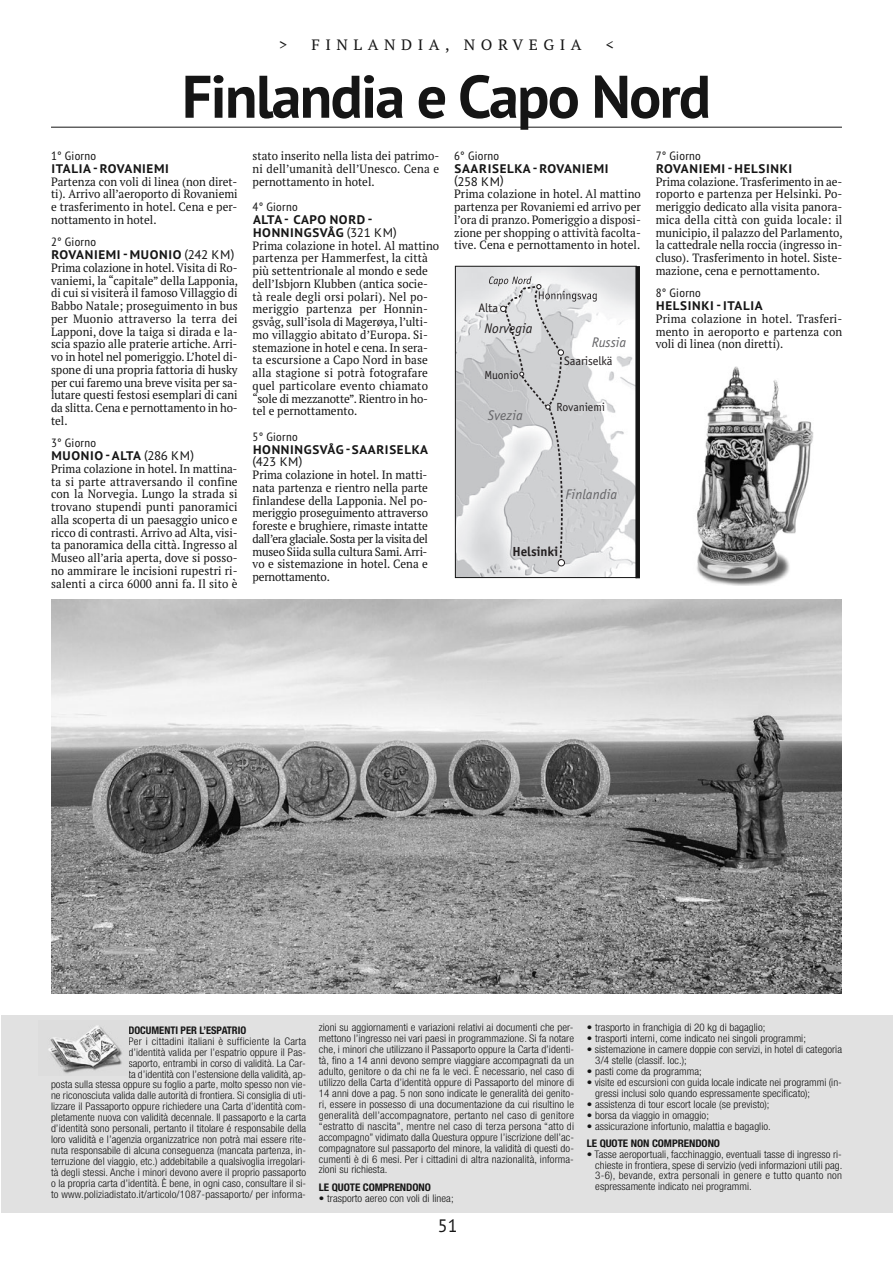
<style>
.page{position:relative;width:893px;height:1263px;background:#fff}
.page>*{position:absolute;margin:0;border:0;box-sizing:border-box;transform-origin:0 0}
.t1{font:700 60px "PT Sans";letter-spacing:-.03em;color:#151515}
.t2{font:18px "PT Sans";color:#151515}
.t3{font:15px "PT Serif";letter-spacing:.35em;color:#151515;scale:1.05 1}
.t4{font:italic 13.95px "Officina Sans";letter-spacing:.01em;color:#636366}
.t5{font:italic 13.95px "Officina Sans";letter-spacing:.01em;color:#231f20}
.t6{font:700 13.2px "Officina Sans";letter-spacing:-.01em;color:#231f20}
.t7{font:700 12.45px/12.8px "PT Sans";letter-spacing:.05em;color:#151515;scale:1.05 1}
.t8{font:12.45px "PT Sans";letter-spacing:-.03em;color:#151515;scale:1.05 1}
.t9{font:12.3px "Officina Sans";letter-spacing:-.01em;color:#231f20}
.t10{font:12px/12.8px "PT Serif";color:#151515;text-align:justify;scale:.95 1}
.t11{font:condensed 12px "PT Sans";letter-spacing:.02em;color:#151515;scale:1.09 1}
.t12{font:11.85px "Officina Sans";letter-spacing:-.01em;color:#231f20}
.t13{font:300 condensed 10.5px/10.9px "Helvetica Neue";letter-spacing:.005em;color:#151515;text-align:justify;scale:1.05 1}
.t14{font:700 condensed 10.5px "Helvetica Neue";letter-spacing:-.005em;color:#151515;scale:1.05 1}
.t15{font:700 condensed 10.5px "Helvetica Neue";letter-spacing:-.005em;color:#151515}
.s1{font-weight:400}
</style>
<div class="page">
<img style="left:697px;top:366px;width:117px;height:219px">
<img style="left:51px;top:599px;width:791px;height:394px">
<hr style="left:51px;top:127px;width:791px;height:1px;background:#151515">
<div style="left:1px;top:1015px;width:892px;height:197px;background:#e1e1e1"></div>
<img style="left:48px;top:1026px;width:75px;height:48px">
<img style="left:457px;top:268px;width:178px;height:308px">
<svg style="left:489px;top:276px;width:108px;height:290px;background:#d2d3d5"></svg>
<div style="left:455px;top:266px;width:182px;height:312px;border:1px solid #151515"></div>
<div style="left:635px;top:266px;width:5px;height:312px;background:#151515"></div>
<h3 class="t3" style="left:279px;top:38px;width:290px">&gt; FINLANDIA, NORVEGIA</h3>
<h3 class="t3" style="left:606px;top:38px;width:9px">&lt;</h3>
<h1 class="t1" style="left:182px;top:76px;width:531px">Finlandia e Capo Nord</h1>
<p class="t11" style="left:51px;top:152px;width:43px">1° Giorno</p>
<p class="t7" style="left:52px;top:163px;width:113px">ITALIA - ROVANIEMI</p>
<p class="t10" style="left:51px;top:176px;width:198px">Partenza con voli di linea (non diret&shy;ti). Arrivo all’aeroporto di Rovaniemi e trasferimento in hotel. Cena e per&shy;nottamento in hotel.</p>
<p class="t11" style="left:51px;top:238px;width:43px">2° Giorno</p>
<p class="t7" style="left:52px;top:250px;width:176px">ROVANIEMI - MUONIO <span class="s1">(242 KM)</span></p>
<p class="t10" style="left:51px;top:262px;width:198px">Prima colazione in hotel. Visita di Ro&shy;vaniemi, la “capitale” della Lapponia, di cui si visiterà il famoso Villaggio di Babbo Natale; proseguimento in bus per Muonio attraverso la terra dei Lapponi, dove la taiga si dirada e la&shy;scia spazio alle praterie artiche. Arri&shy;vo in hotel nel pomeriggio. L’hotel di&shy;spone di una propria fattoria di husky per cui faremo una breve visita per sa&shy;lutare questi festosi esemplari di cani da slitta. Cena e pernottamento in ho&shy;tel.</p>
<p class="t11" style="left:51px;top:439px;width:43px">3° Giorno</p>
<p class="t7" style="left:52px;top:451px;width:137px">MUONIO - ALTA <span class="s1">(286 KM)</span></p>
<p class="t10" style="left:51px;top:463px;width:198px">Prima colazione in hotel. In mattina&shy;ta si parte attraversando il confine con la Norvegia. Lungo la strada si trovano stupendi punti panoramici alla scoperta di un paesaggio unico e ricco di contrasti. Arrivo ad Alta, visi&shy;ta panoramica della città. Ingresso al Museo all’aria aperta, dove si posso&shy;no ammirare le incisioni rupestri ri&shy;salenti a circa 6000 anni fa. Il sito è</p>
<p class="t10" style="left:253px;top:151px;width:198px">stato inserito nella lista dei patrimo&shy;ni dell’umanità dell’Unesco. Cena e pernottamento in hotel.</p>
<p class="t11" style="left:253px;top:203px;width:43px">4° Giorno</p>
<p class="t7" style="left:253px;top:215px;width:138px">ALTA - CAPO NORD -<br>HONNINGSVÅG <span class="s1">(321 KM)</span></p>
<p class="t10" style="left:253px;top:240px;width:198px;text-align:left">Prima colazione in hotel. Al mattino partenza per Hammerfest, la città più settentrionale al mondo e sede dell’Isbjorn Klubben (antica socie&shy;tà reale degli orsi polari). Nel po&shy;meriggio partenza per Honnin&shy;gsvåg, sull’isola di Magerøya, l’ulti&shy;mo villaggio abitato d’Europa. Si&shy;stemazione in hotel e cena. In sera&shy;ta escursione a Capo Nord in base alla stagione si potrà fotografare quel particolare evento chiamato “sole di mezzanotte”. Rientro in ho&shy;tel e pernottamento.</p>
<p class="t11" style="left:253px;top:432px;width:43px">5° Giorno</p>
<p class="t7" style="left:253px;top:444px;width:168px">HONNINGSVÅG - SAARISELKA</p>
<p class="t8" style="left:253px;top:455px;width:49px">(423 KM)</p>
<p class="t10" style="left:253px;top:469px;width:186px">Prima colazione in hotel. In matti&shy;nata partenza e rientro nella parte finlandese della Lapponia. Nel po&shy;meriggio proseguimento attraverso foreste e brughiere, rimaste intatte dall’era glaciale. Sosta per la visita del museo Siida sulla cultura Sami. Arri&shy;vo e sistemazione in hotel. Cena e pernottamento.</p>
<p class="t11" style="left:454px;top:152px;width:43px">6° Giorno</p>
<p class="t7" style="left:455px;top:163px;width:148px">SAARISELKA - ROVANIEMI</p>
<p class="t8" style="left:454px;top:174px;width:49px">(258 KM)</p>
<p class="t10" style="left:454px;top:189px;width:198px">Prima colazione in hotel. Al mattino partenza per Rovaniemi ed arrivo per l’ora di pranzo. Pomeriggio a disposi&shy;zione per shopping o attività facolta&shy;tive. Cena e pernottamento in hotel.</p>
<p class="t9" style="left:478px;top:302px;width:21px">Alta</p>
<h3 class="t5" style="left:484px;top:322px;width:50px">Norvegia</h3>
<p class="t12" style="left:484px;top:370px;width:36px">Muonio</p>
<h3 class="t4" style="left:488px;top:409px;width:37px">Svezia</h3>
<h3 class="t4" style="left:592px;top:335px;width:36px">Russia</h3>
<p class="t9" style="left:564px;top:356px;width:50px">Saariselkä</p>
<p class="t12" style="left:556px;top:402px;width:50px">Rovaniemi</p>
<p class="t11" style="left:656px;top:152px;width:43px">7° Giorno</p>
<p class="t7" style="left:656px;top:163px;width:131px">ROVANIEMI - HELSINKI</p>
<p class="t10" style="left:656px;top:176px;width:198px">Prima colazione. Trasferimento in ae&shy;roporto e partenza per Helsinki. Po&shy;meriggio dedicato alla visita panora&shy;mica della città con guida locale: il municipio, il palazzo del Parlamento, la cattedrale nella roccia (ingresso in&shy;cluso). Trasferimento in hotel. Siste&shy;mazione, cena e pernottamento.</p>
<p class="t11" style="left:656px;top:289px;width:43px">8° Giorno</p>
<p class="t7" style="left:656px;top:301px;width:103px">HELSINKI - ITALIA</p>
<p class="t10" style="left:656px;top:313px;width:198px">Prima colazione in hotel. Trasferi&shy;mento in aeroporto e partenza con voli di linea (non diretti).</p>
<h3 class="t4" style="left:565px;top:487px;width:53px">Finlandia</h3>
<p class="t6" style="left:513px;top:543px;width:47px">Helsinki</p>
<p class="t15" style="left:128px;top:1024px;width:119px">DOCUMENTI PER L’ESPATRIO</p>
<p class="t13" style="left:51px;top:1036px;width:245px;text-align:right">Per i cittadini italiani è sufficiente la Carta<br>d’identità valida per l’espatrio oppure il Pas-<br>saporto, entrambi in corso di validità. La Car-<br>ta d’identità con l’estensione della validità, ap-<br>posta sulla stessa oppure su foglio a parte, molto spesso non vie&shy;ne riconosciuta valida dalle autorità di frontiera. Si consiglia di uti&shy;lizzare il Passaporto oppure richiedere una Carta d’identità com&shy;pletamente nuova con validità decennale. Il passaporto e la carta d’identità sono personali, pertanto il titolare é responsabile della loro validità e l’agenzia organizzatrice non potrà mai essere rite&shy;nuta responsabile di alcuna conseguenza (mancata partenza, in&shy;terruzione del viaggio, etc.) addebitabile a qualsivoglia irregolari&shy;tà degli stessi. Anche i minori devono avere il proprio passaporto o la propria carta d’identità. È bene, in ogni caso, consultare il si&shy;to www.poliziadistato.it/articolo/1087-passaporto/ per informa-</p>
<p class="t13" style="left:319px;top:1023px;width:245px">zioni su aggiornamenti e variazioni relativi ai documenti che per&shy;mettono l’ingresso nei vari paesi in programmazione. Si fa notare che, i minori che utilizzano il Passaporto oppure la Carta d’identi&shy;tà, fino a 14 anni devono sempre viaggiare accompagnati da un adulto, genitore o da chi ne fa le veci. È necessario, nel caso di utilizzo della Carta d’identità oppure di Passaporto del minore di 14 anni dove a pag. 5 non sono indicate le generalità dei genito&shy;ri, essere in possesso di una documentazione da cui risultino le generalità dell’accompagnatore, pertanto nel caso di genitore “estratto di nascita”, mentre nel caso di terza persona “atto di accompagno” vidimato dalla Questura oppure l’iscrizione dell’ac&shy;compagnatore sul passaporto del minore, la validità di questi do&shy;cumenti è di 6 mesi. Per i cittadini di altra nazionalità, informa&shy;zioni su richiesta.</p>
<p class="t14" style="left:319px;top:1181px;width:108px">LE QUOTE COMPRENDONO</p>
<p class="t13" style="left:319px;top:1193px;width:130px">• trasporto aereo con voli di linea;</p>
<h2 class="t2" style="left:438px;top:1215px;width:21px">51</h2>
<p class="t13" style="left:587px;top:1023px;width:172px">• trasporto in franchigia di 20 kg di bagaglio;</p>
<p class="t13" style="left:587px;top:1034px;width:210px">• trasporti interni, come indicato nei singoli programmi;</p>
<p class="t13" style="left:595px;top:1045px;width:236px;text-indent:-9px">• sistemazione in camere doppie con servizi, in hotel di categoria<br>3/4 stelle (classif. loc.);</p>
<p class="t13" style="left:587px;top:1067px;width:111px">• pasti come da programma;</p>
<p class="t13" style="left:595px;top:1077px;width:236px;text-indent:-9px">• visite ed escursioni con guida locale indicate nei programmi (in&shy;gressi inclusi solo quando espressamente specificato);</p>
<p class="t13" style="left:587px;top:1099px;width:176px">• assistenza di tour escort locale (se previsto);</p>
<p class="t13" style="left:587px;top:1110px;width:118px">• borsa da viaggio in omaggio;</p>
<p class="t13" style="left:587px;top:1121px;width:177px">• assicurazione infortunio, malattia e bagaglio.</p>
<p class="t14" style="left:587px;top:1137px;width:128px">LE QUOTE NON COMPRENDONO</p>
<p class="t13" style="left:595px;top:1149px;width:237px;text-indent:-9px">• Tasse aeroportuali, facchinaggio, eventuali tasse di ingresso ri&shy;chieste in frontiera, spese di servizio (vedi informazioni utili pag.<br>3-6), bevande, extra personali in genere e tutto quanto non espressamente indicato nei programmi.</p>
</div>
